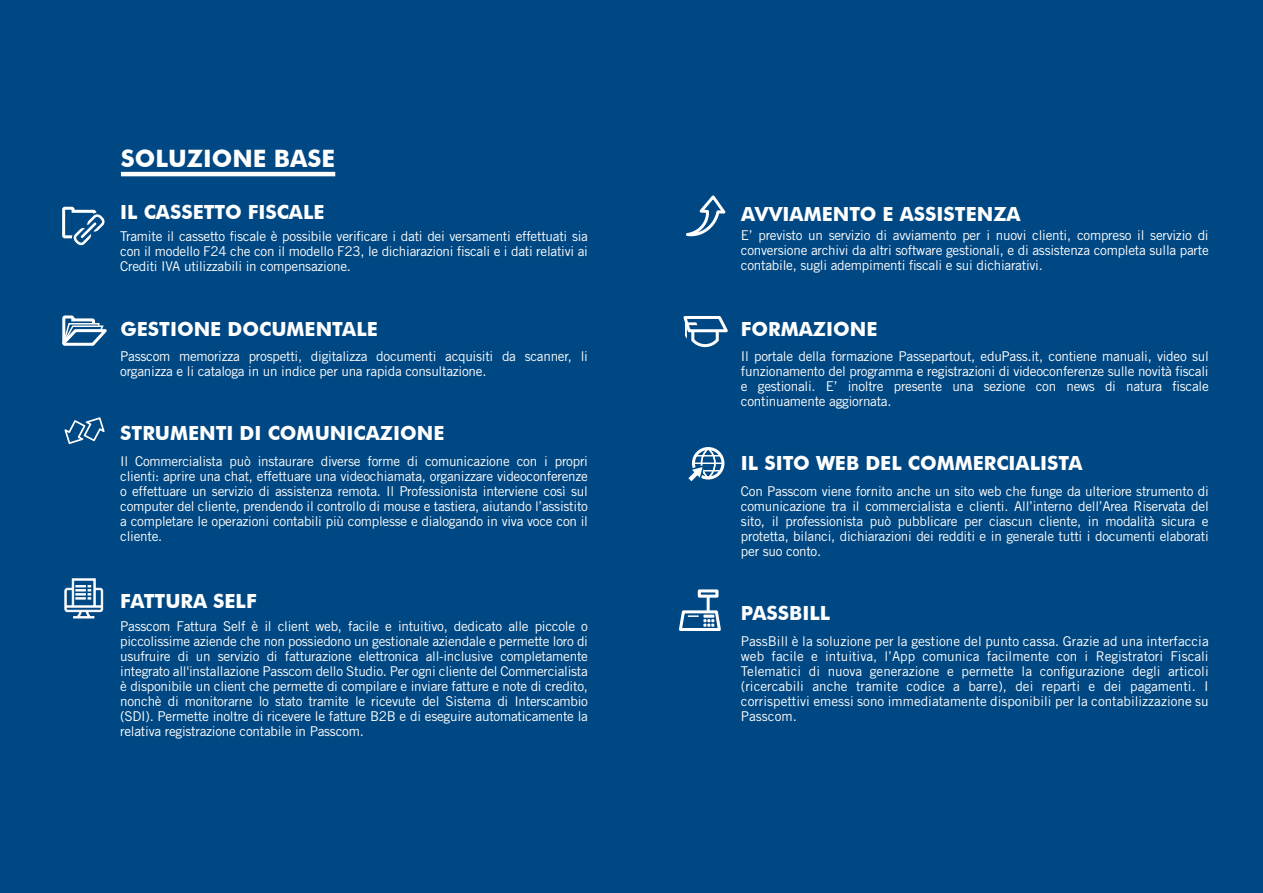
<style>
.page{position:relative;width:1263px;height:893px;background:#004883}
.page>*{position:absolute;margin:0;border:0;box-sizing:border-box;transform-origin:0 0}
.t1{font:700 24px "Futura BT";color:#fff}
.t2{font:700 19.5px "Futura BT";color:#fff}
.t3{font:13.5px/15px "Trade Gothic LT Std";letter-spacing:-.02em;color:#fff;text-align:justify}
</style>
<div class="page">
<hr style="left:121px;top:172px;width:214px;height:4px;background:#fff">
<svg style="left:64px;top:417px;width:41px;height:27px"></svg>
<svg style="left:62px;top:315px;width:45px;height:31px"></svg>
<div style="left:692px;top:447px;width:32px;height:32px;border:3px solid #fff;border-radius:50%"></div>
<hr style="left:693px;top:462px;width:30px;height:2px;background:#fff">
<svg style="left:688px;top:447px;width:34px;height:35px"></svg>
<svg style="left:683px;top:316px;width:45px;height:32px"></svg>
<svg style="left:686px;top:195px;width:40px;height:42px"></svg>
<svg style="left:62px;top:206px;width:43px;height:40px"></svg>
<hr style="left:707px;top:595px;width:3px;height:17px;background:#fff">
<div style="left:698px;top:589px;width:20px;height:9px;border:3px solid #fff"></div>
<svg style="left:679px;top:609px;width:42px;height:22px"></svg>
<svg style="left:64px;top:578px;width:39px;height:41px"></svg>
<h1 class="t1" style="left:121px;top:144px;width:216px">SOLUZIONE BASE</h1>
<h2 class="t2" style="left:120px;top:200px;width:206px">IL CASSETTO FISCALE</h2>
<h2 class="t2" style="left:741px;top:202px;width:281px">AVVIAMENTO E ASSISTENZA</h2>
<p class="t3" style="left:120px;top:228px;width:469px">Tramite il cassetto fiscale è possibile verificare i dati dei versamenti effettuati sia con il modello F24 che con il modello F23, le dichiarazioni fiscali e i dati relativi ai Crediti IVA utilizzabili in compensazione.</p>
<h2 class="t2" style="left:120px;top:317px;width:259px">GESTIONE DOCUMENTALE</h2>
<p class="t3" style="left:120px;top:348px;width:469px">Passcom memorizza prospetti, digitalizza documenti acquisiti da scanner, li organizza e li cataloga in un indice per una rapida consultazione.</p>
<h2 class="t2" style="left:120px;top:421px;width:326px">STRUMENTI DI COMUNICAZIONE</h2>
<p class="t3" style="left:120px;top:453px;width:469px">Il Commercialista può instaurare diverse forme di comunicazione con i propri clienti: aprire una chat, effettuare una videochiamata, organizzare videoconferenze o effettuare un servizio di assistenza remota. Il Professionista interviene così sul computer del cliente, prendendo il controllo di mouse e tastiera, aiutando l’assistito a completare le operazioni contabili più complesse e dialogando in viva voce con il cliente.</p>
<h2 class="t2" style="left:120px;top:589px;width:138px">FATTURA SELF</h2>
<p class="t3" style="left:120px;top:618px;width:469px">Passcom Fattura Self è il client web, facile e intuitivo, dedicato alle piccole o piccolissime aziende che non possiedono un gestionale aziendale e permette loro di usufruire di un servizio di fatturazione elettronica all-inclusive completamente integrato all'installazione Passcom dello Studio. Per ogni cliente del Commercialista è disponibile un client che permette di compilare e inviare fatture e note di credito, nonchè di monitorarne lo stato tramite le ricevute del Sistema di Interscambio (SDI). Permette inoltre di ricevere le fatture B2B e di eseguire automaticamente la relativa registrazione contabile in Passcom.</p>
<p class="t3" style="left:741px;top:228px;width:469px">E’ previsto un servizio di avviamento per i nuovi clienti, compreso il servizio di conversione archivi da altri software gestionali, e di assistenza completa sulla parte contabile, sugli adempimenti fiscali e sui dichiarativi.</p>
<h2 class="t2" style="left:741px;top:317px;width:138px">FORMAZIONE</h2>
<p class="t3" style="left:741px;top:348px;width:469px">Il portale della formazione Passepartout, eduPass.it, contiene manuali, video sul funzionamento del programma e registrazioni di videoconferenze sulle novità fiscali e gestionali. E’ inoltre presente una sezione con news di natura fiscale continuamente aggiornata.</p>
<h2 class="t2" style="left:741px;top:451px;width:343px">IL SITO WEB DEL COMMERCIALISTA</h2>
<p class="t3" style="left:741px;top:483px;width:469px">Con Passcom viene fornito anche un sito web che funge da ulteriore strumento di comunicazione tra il commercialista e clienti. All’interno dell’Area Riservata del sito, il professionista può pubblicare per ciascun cliente, in modalità sicura e protetta, bilanci, dichiarazioni dei redditi e in generale tutti i documenti elaborati per suo conto.</p>
<h2 class="t2" style="left:741px;top:602px;width:91px">PASSBILL</h2>
<p class="t3" style="left:741px;top:633px;width:469px">PassBill è la soluzione per la gestione del punto cassa. Grazie ad una interfaccia web facile e intuitiva, l’App comunica facilmente con i Registratori Fiscali Telematici di nuova generazione e permette la configurazione degli articoli (ricercabili anche tramite codice a barre), dei reparti e dei pagamenti. I corrispettivi emessi sono immediatamente disponibili per la contabilizzazione su Passcom.</p>
</div>
